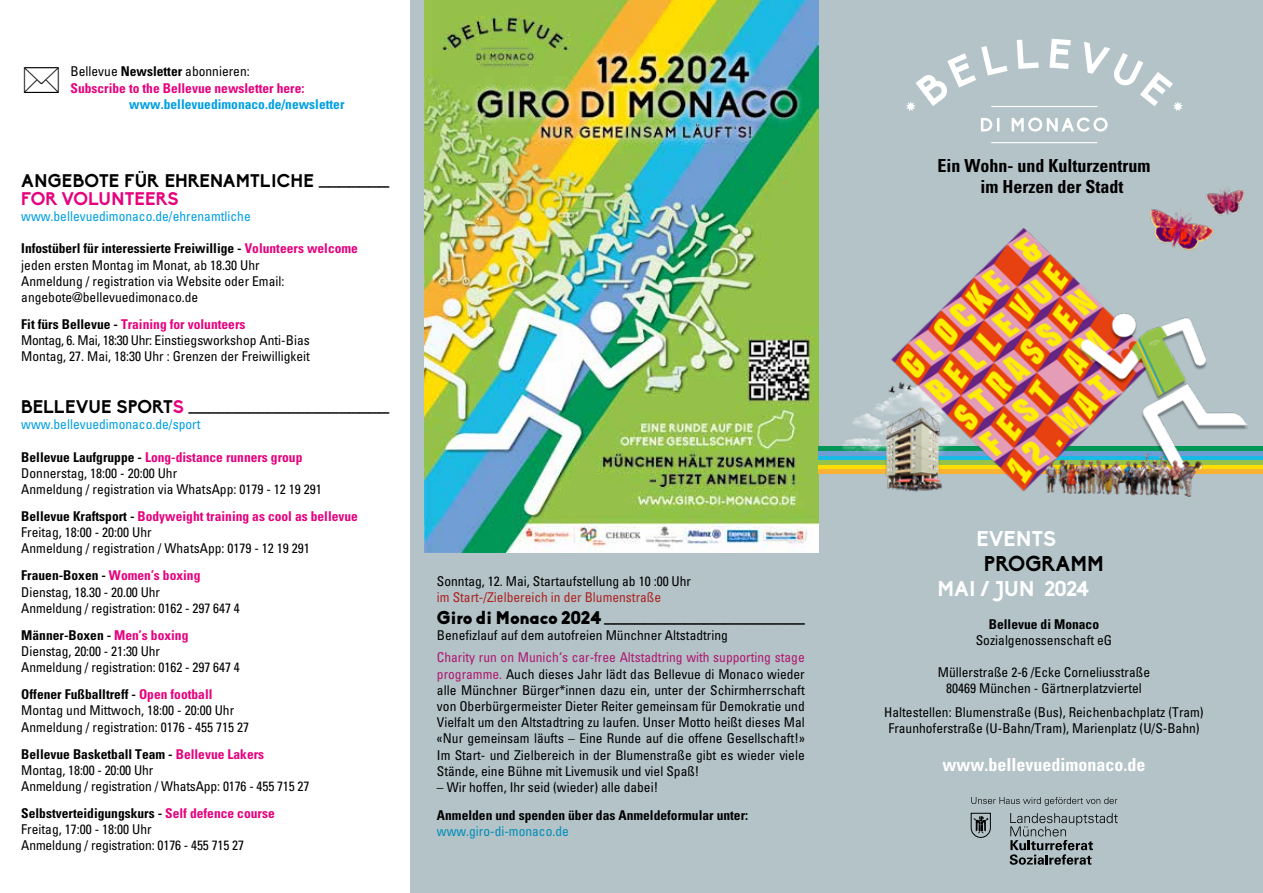
<style>
.page{position:relative;width:1263px;height:893px;background:#fff}
.page>*{position:absolute;margin:0;border:0;box-sizing:border-box;transform-origin:0 0}
.t1{font:700 21px "Biko";color:#fff}
.t2{font:700 21px "Biko";color:#000}
.t3{font:18px "Arial";color:#000}
.t4{font:700 18px/18px "Biko";color:#000}
.t5{font:700 condensed 18px/21.6px "Univers";color:#000}
.t6{font:700 condensed 18px "Univers";color:#fff}
.t7{font:condensed 13.5px/16.2px "Univers";color:#000}
.t8{font:condensed 13.5px "Univers";color:#009fe3}
.t9{font:700 condensed 13.5px/16.2px "Univers";color:#e6007d}
.t10{font:700 condensed 13.5px "Univers";color:#000}
.t11{font:condensed 13.5px "Univers";color:#ad2221}
.t12{font:700 condensed 13.5px "Univers";color:#009fe3}
.t13{font:condensed 13.5px "Univers";color:#008db9}
.s1{font-weight:400;color:#000}
.s2{color:#000}
.s3{color:#e6007d}
.s4{font-weight:700}
.s5{font-weight:700;color:#e6007d}
.s6{font-family:"Biko";font-weight:700}
.s7{font-family:"Biko";font-weight:700;color:#e6007d}
.s8{font-family:"Biko";font-weight:900}
.s9{color:#af1870}
</style>
<div class="page">
<div style="left:410px;top:0;width:853px;height:893px;background:#b3c3c8"></div>
<svg style="left:971px;top:797px;width:146px;height:9px"></svg>
<svg style="left:971px;top:813px;width:20px;height:25px"></svg>
<svg style="left:1009px;top:813px;width:109px;height:52px"></svg>
<img style="left:424px;top:0;width:395px;height:552px">
<div style="left:819px;top:469px;width:444px;height:5px;background:#f9b234"></div>
<div style="left:819px;top:464px;width:444px;height:5px;background:#fd0"></div>
<hr style="left:819px;top:460px;width:444px;height:4px;background:#94c24a">
<div style="left:819px;top:455px;width:444px;height:5px;background:#19bae4"></div>
<hr style="left:819px;top:451px;width:444px;height:4px;background:#6f9ed4">
<div style="left:819px;top:446px;width:444px;height:5px;background:#009757"></div>
<img style="left:841px;top:142px;width:406px;height:355px">
<svg style="left:981px;top:118px;width:127px;height:14px"></svg>
<hr style="left:991px;top:142px;width:106px;height:1px;background:#fff">
<svg style="left:906px;top:39px;width:277px;height:72px"></svg>
<p class="t9" style="left:71px;top:63px;width:235px"><span class="s1">Bellevue</span> <span class="s2">Newsletter</span> <span class="s1">abonnieren:<br></span>Subscribe to the Bellevue newsletter here:</p>
<p class="t12" style="left:129px;top:96px;width:217px">www.bellevuedimonaco.de/newsletter</p>
<h2 class="t4" style="left:21px;top:172px;width:369px">ANGEBOTE FÜR EHRENAMTLICHE <sup>_______<br></sup><span class="s3">FOR VOLUNTEERS</span></h2>
<p class="t8" style="left:21px;top:208px;width:231px">www.bellevuedimonaco.de/ehrenamtliche</p>
<p class="t7" style="left:21px;top:240px;width:338px"><span class="s4">Infostüberl für interessierte Freiwillige -</span> <span class="s5">Volunteers welcome </span>jeden ersten Montag im Monat, ab 18.30 Uhr<br>Anmeldung / registration via Website oder Email: angebote@bellevuedimonaco.de</p>
<p class="t7" style="left:21px;top:316px;width:290px"><span class="s4">Fit fürs Bellevue -</span> <span class="s5">Training for volunteers<br></span>Montag, 6. Mai, 18:30 Uhr: Einstiegsworkshop Anti-Bias<br>Montag, 27. Mai, 18:30 Uhr : Grenzen der Freiwilligkeit</p>
<h2 class="t3" style="left:21px;top:392px;width:369px"><span class="s6">BELLEVUE SPORT</span><span class="s7">S</span> ____________________</h2>
<p class="t8" style="left:21px;top:416px;width:181px">www.bellevuedimonaco.de/sport</p>
<p class="t7" style="left:21px;top:448px;width:302px"><span class="s4">Bellevue Laufgruppe -</span> <span class="s5">Long-distance runners group<br></span>Donnerstag, 18:00 - 20:00 Uhr<br>Anmeldung / registration via WhatsApp: 0179 - 12 19 291</p>
<p class="t7" style="left:21px;top:508px;width:338px"><span class="s4">Bellevue Kraftsport -</span> <span class="s5">Bodyweight training as cool as bellevue<br></span>Freitag, 18:00 - 20:00 Uhr<br>Anmeldung / registration / WhatsApp: 0179 - 12 19 291</p>
<p class="t7" style="left:21px;top:567px;width:220px"><span class="s4">Frauen-Boxen -</span> <span class="s5">Women’s boxing<br></span>Dienstag, 18.30 - 20.00 Uhr<br>Anmeldung / registration: 0162 - 297 647 4</p>
<p class="t7" style="left:21px;top:627px;width:220px"><span class="s4">Männer-Boxen -</span> <span class="s5">Men’s boxing<br></span>Dienstag, 20:00 - 21:30 Uhr<br>Anmeldung / registration: 0162 - 297 647 4</p>
<p class="t7" style="left:21px;top:686px;width:229px"><span class="s4">Offener Fußballtreff -</span> <span class="s5">Open football<br></span>Montag und Mittwoch, 18:00 - 20:00 Uhr<br>Anmeldung / registration: 0176 - 455 715 27</p>
<p class="t7" style="left:21px;top:745px;width:290px"><span class="s4">Bellevue Basketball Team -</span> <span class="s5">Bellevue Lakers<br></span>Montag, 18:00 - 20:00 Uhr<br>Anmeldung / registration / WhatsApp: 0176 - 455 715 27</p>
<p class="t7" style="left:21px;top:805px;width:255px"><span class="s4">Selbstverteidigungskurs -</span> <span class="s5">Self defence course<br></span>Freitag, 17:00 - 18:00 Uhr<br>Anmeldung / registration: 0176 - 455 715 27</p>
<p class="t7" style="left:437px;top:573px;width:256px">Sonntag, 12. Mai, Startaufstellung ab 10 :00 Uhr</p>
<p class="t11" style="left:437px;top:589px;width:226px">im Start-/Zielbereich in der Blumenstraße</p>
<h2 class="t3" style="left:437px;top:603px;width:369px"><span class="s8">Giro di Monaco 2024</span> ____________________</h2>
<p class="t7" style="left:437px;top:627px;width:292px">Benefizlauf auf dem autofreien Münchner Altstadtring</p>
<p class="t7" style="left:437px;top:649px;width:369px;text-align:justify"><span class="s9">Charity run on Munich‘s car-free Altstadtring with supporting stage programme.</span> Auch dieses Jahr lädt das Bellevue di Monaco wieder alle Münchner Bürger*innen dazu ein, unter der Schirmherrschaft von Oberbürgermeister Dieter Reiter gemeinsam für Demokratie und Vielfalt um den Altstadtring zu laufen. Unser Motto heißt dieses Mal «Nur gemeinsam läufts – Eine Runde auf die offene Gesellschaft!» Im Start- und Zielbereich in der Blumenstraße gibt es wieder viele Stände, eine Bühne mit Livemusik und viel Spaß!</p>
<p class="t7" style="left:437px;top:779px;width:223px">– Wir hoffen, Ihr seid (wieder) alle dabei!</p>
<p class="t10" style="left:437px;top:807px;width:313px">Anmelden und spenden über das Anmeldeformular unter:</p>
<p class="t13" style="left:437px;top:823px;width:133px">www.giro-di-monaco.de</p>
<h2 class="t5" style="left:980px;top:154px;width:171px;text-indent:-43px">Ein Wohn- und Kulturzentrum im Herzen der Stadt</h2>
<h1 class="t1" style="left:976px;top:526px;width:82px">EVENTS</h1>
<h1 class="t2" style="left:984px;top:551px;width:122px">PROGRAMM</h1>
<h1 class="t1" style="left:937px;top:576px;width:153px">MAI / JUN 2024</h1>
<p class="t10" style="left:989px;top:616px;width:112px">Bellevue di Monaco</p>
<p class="t7" style="left:976px;top:632px;width:138px">Sozialgenossenschaft eG</p>
<p class="t7" style="left:938px;top:664px;width:214px;text-align:center">Müllerstraße 2-6 /Ecke Corneliusstraße<br>80469 München - Gärtnerplatzviertel</p>
<p class="t7" style="left:884px;top:704px;width:321px;text-align:center">Haltestellen: Blumenstraße (Bus), Reichenbachplatz (Tram)<br>Fraunhoferstraße (U-Bahn/Tram), Marienplatz (U/S-Bahn)</p>
<h2 class="t6" style="left:942px;top:753px;width:205px">www.bellevuedimonaco.de</h2>
</div>
